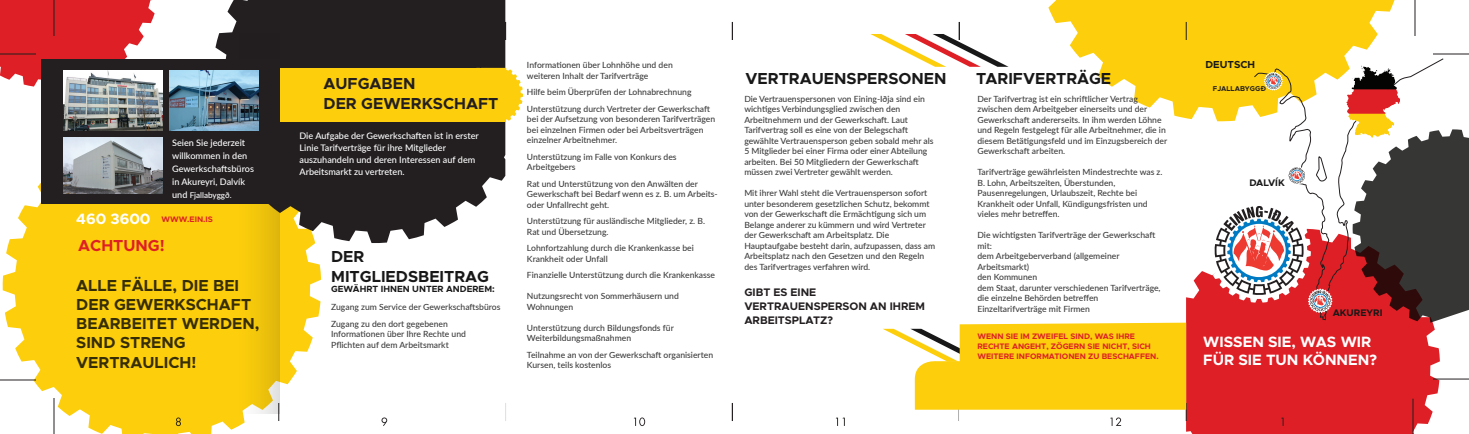
<style>
.page{position:relative;width:1469px;height:434px;background:#fff}
.page>*{position:absolute;margin:0;border:0;box-sizing:border-box;transform-origin:0 0}
.t1{font:700 16px/19.2px "Metropolis";color:#040503}
.t2{font:700 16px/19.2px "Metropolis";color:#181818}
.t3{font:700 16px/19.2px "Metropolis";color:#231f20}
.t4{font:700 16px "Metropolis";color:#de1f26}
.t5{font:700 15px/18px "Metropolis";color:#fff}
.t6{font:700 11px/14px "Metropolis";color:#231f20}
.t7{font:700 10.2px "Metropolis";color:#181818}
.t8{font:700 9.6px "Metropolis";color:#181818}
.t9{font:500 9px/13px "Lato";color:#fff}
.t10{font:700 9px "Metropolis";color:#181818}
.t11{font:500 8.5px/10.5px "Lato";color:#3c3c3d}
.t12{font:700 8px/10px "Metropolis";color:#de1f26}
.t13{font:500 8px "Lato";color:#fff}
.t14{font:700 7.1px "Metropolis";color:#231f20}
.s1{font-size:9px}
.s2{font-size:15.1px;color:#fff}
</style>
<div class="page">
<div style="left:1186px;top:271px;width:254px;height:163px;background:#de1f26"></div>
<svg style="left:0;top:0;width:155px;height:88px;background:#e0373d"></svg>
<svg style="left:3px;top:127px;width:318px;height:307px;fill:#fcce0b"></svg>
<svg style="left:1048px;top:0;width:347px;height:121px;fill:#fcce0b"></svg>
<svg style="left:212px;top:0;width:293px;height:243px;background:#423d37"></svg>
<svg style="left:233px;top:34px;width:47px;height:379px;background:#d9b316"></svg>
<svg style="left:176px;top:417px;width:5px;height:9px"></svg>
<svg style="left:382px;top:417px;width:5px;height:9px"></svg>
<svg style="left:634px;top:417px;width:11px;height:9px"></svg>
<svg style="left:836px;top:418px;width:9px;height:8px"></svg>
<svg style="left:1281px;top:418px;width:3px;height:8px"></svg>
<svg style="left:279px;top:22px;width:1px;height:18px"></svg>
<svg style="left:505px;top:22px;width:1px;height:18px"></svg>
<svg style="left:732px;top:22px;width:1px;height:18px"></svg>
<svg style="left:870px;top:22px;width:139px;height:45px"></svg>
<svg style="left:1186px;top:22px;width:1px;height:18px"></svg>
<svg style="left:279px;top:403px;width:1px;height:18px"></svg>
<svg style="left:732px;top:403px;width:1px;height:18px"></svg>
<svg style="left:505px;top:403px;width:1px;height:18px"></svg>
<div style="left:42px;top:59px;width:238px;height:145px;background:#231f20"></div>
<svg style="left:1253px;top:58px;width:191px;height:263px"></svg>
<svg style="left:1316px;top:156px;width:11px;height:27px"></svg>
<svg style="left:1264px;top:72px;width:19px;height:18px"></svg>
<svg style="left:1287px;top:166px;width:19px;height:19px"></svg>
<hr style="left:1413px;top:399px;width:1px;height:35px;background:#231f20">
<div style="left:280px;top:68px;width:225px;height:54px;background:#fcce0b"></div>
<svg style="left:505px;top:68px;width:18px;height:53px"></svg>
<svg style="left:883px;top:323px;width:304px;height:103px"></svg>
<svg style="left:1353px;top:129px;width:116px;height:194px;background:#5d4948"></svg>
<svg style="left:1207px;top:199px;width:125px;height:114px"></svg>
<hr style="left:54px;top:0;width:1px;height:36px;background:#231f20">
<hr style="left:0;top:54px;width:36px;height:1px;background:#231f20">
<hr style="left:0;top:380px;width:36px;height:1px;background:#231f20">
<hr style="left:54px;top:398px;width:1px;height:36px;background:#231f20">
<hr style="left:1415px;top:0;width:1px;height:36px;background:#231f20">
<hr style="left:1433px;top:54px;width:36px;height:1px;background:#231f20">
<hr style="left:1433px;top:379px;width:36px;height:1px;background:#231f20">
<img style="left:63px;top:70px;width:100px;height:61px">
<img style="left:169px;top:70px;width:90px;height:60px">
<img style="left:63px;top:138px;width:99px;height:56px">
<img style="left:1346px;top:65px;width:54px;height:72px">
<p class="t9" style="left:172px;top:136px;width:83px">Seien Sie jederzeit willkommen in den<br>Gewerkschaftsbüros in Akureyri, Dalvík</p>
<p class="t13" style="left:172px;top:189px;width:61px"><span class="s1">und</span> Fjallabyggð.</p>
<p class="t12" style="left:76px;top:215px;width:138px"><span class="s2">460 3600</span> WWW.EIN.IS</p>
<h1 class="t4" style="left:78px;top:235px;width:88px">ACHTUNG!</h1>
<h1 class="t1" style="left:76px;top:276px;width:185px">ALLE FÄLLE, DIE BEI<br>DER GEWERKSCHAFT<br>BEARBEITET WERDEN,<br>SIND STRENG<br>VERTRAULICH!</h1>
<h1 class="t3" style="left:323px;top:74px;width:176px">AUFGABEN<br>DER GEWERKSCHAFT</h1>
<p class="t9" style="left:299px;top:129px;width:181px;line-height:12px">Die Aufgabe der Gewerkschaften ist in erster Linie Tarifverträge für ihre Mitglieder auszuhandeln und deren Interessen auf dem Arbeitsmarkt zu vertreten.</p>
<h1 class="t2" style="left:331px;top:247px;width:159px">DER<br>MITGLIEDSBEITRAG</h1>
<p class="t10" style="left:331px;top:284px;width:165px">GEWÄHRT IHNEN UNTER ANDEREM:</p>
<p class="t11" style="left:331px;top:299px;width:171px;line-height:16.5px">Zugang zum Service der Gewerkschaftsbüros<br>Zugang zu den dort gegebenen</p>
<p class="t11" style="left:331px;top:329px;width:136px">Informationen über Ihre Rechte und<br>Pflichten auf dem Arbeitsmarkt</p>
<p class="t11" style="left:527px;top:60px;width:147px">Informationen über Lohnhöhe und den weiteren Inhalt der Tarifverträge</p>
<p class="t11" style="left:527px;top:84px;width:185px;line-height:16.5px">Hilfe beim Überprüfen der Lohnabrechnung<br>Unterstützung durch Vertreter der Gewerkschaft</p>
<p class="t11" style="left:527px;top:114px;width:190px">bei der Aufsetzung von besonderen Tarifverträgen bei einzelnen Firmen oder bei Arbeitsverträgen einzelner Arbeitnehmer.</p>
<p class="t11" style="left:527px;top:151px;width:151px">Unterstützung im Falle von Konkurs des<br>Arbeitgebers</p>
<p class="t11" style="left:527px;top:178px;width:192px">Rat und Unterstützung von den Anwälten der<br>Gewerkschaft bei Bedarf wenn es z. B. um Arbeits&shy;oder Unfallrecht geht.</p>
<p class="t11" style="left:527px;top:216px;width:180px">Unterstützung für ausländische Mitglieder, z. B.<br>Rat und Übersetzung.</p>
<p class="t11" style="left:527px;top:243px;width:168px">Lohnfortzahlung durch die Krankenkasse bei<br>Krankheit oder Unfall</p>
<p class="t11" style="left:527px;top:270px;width:190px">Finanzielle Unterstützung durch die Krankenkasse</p>
<p class="t11" style="left:527px;top:291px;width:153px">Nutzungsrecht von Sommerhäusern und<br>Wohnungen</p>
<p class="t11" style="left:527px;top:322px;width:148px">Unterstützung durch Bildungsfonds für<br>Weiterbildungsmaßnahmen</p>
<p class="t11" style="left:527px;top:349px;width:188px">Teilnahme an von der Gewerkschaft organisierten<br>Kursen, teils kostenlos</p>
<h1 class="t2" style="left:746px;top:69px;width:202px">VERTRAUENSPERSONEN</h1>
<h1 class="t2" style="left:976px;top:69px;width:137px">TARIFVERTRÄGE</h1>
<p class="t11" style="left:744px;top:93px;width:191px">Die Vertrauenspersonen von Eining-Iðja sind ein wichtiges Verbindungsglied zwischen den Arbeitnehmern und der Gewerkschaft. Laut Tarifvertrag soll es eine von der Belegschaft gewählte Vertrauensperson geben sobald mehr als 5 Mitglieder bei einer Firma oder einer Abteilung arbeiten. Bei 50 Mitgliedern der Gewerkschaft müssen zwei Vertreter gewählt werden.</p>
<p class="t11" style="left:744px;top:187px;width:192px">Mit ihrer Wahl steht die Vertrauensperson sofort unter besonderem gesetzlichen Schutz, bekommt von der Gewerkschaft die Ermächtigung sich um Belange anderer zu kümmern und wird Vertreter der Gewerkschaft am Arbeitsplatz. Die Hauptaufgabe besteht darin, aufzupassen, dass am Arbeitsplatz nach den Gesetzen und den Regeln des Tarifvertrages verfahren wird.</p>
<p class="t6" style="left:744px;top:285px;width:182px">GIBT ES EINE<br>VERTRAUENSPERSON AN IHREM<br>ARBEITSPLATZ?</p>
<p class="t11" style="left:977px;top:93px;width:191px">Der Tarifvertrag ist ein schriftlicher Vertrag zwischen dem Arbeitgeber einerseits und der Gewerkschaft andererseits. In ihm werden Löhne und Regeln festgelegt für alle Arbeitnehmer, die in diesem Betätigungsfeld und im Einzugsbereich der Gewerkschaft arbeiten.</p>
<p class="t11" style="left:977px;top:166px;width:187px">Tarifverträge gewährleisten Mindestrechte was z.<br>B. Lohn, Arbeitszeiten, Überstunden, Pausenregelungen, Urlaubszeit, Rechte bei Krankheit oder Unfall, Kündigungsfristen und vieles mehr betreffen.</p>
<p class="t11" style="left:977px;top:229px;width:185px">Die wichtigsten Tarifverträge der Gewerkschaft mit:<br>dem Arbeitgeberverband (allgemeiner<br>Arbeitsmarkt)<br>den Kommunen<br>dem Staat, darunter verschiedenen Tarifverträge, die einzelne Behörden betreffen<br>Einzeltarifverträge mit Firmen</p>
<p class="t12" style="left:977px;top:331px;width:183px">WENN SIE IM ZWEIFEL SIND, WAS IHRE<br>RECHTE ANGEHT, ZÖGERN SIE NICHT, SICH<br>WEITERE INFORMATIONEN ZU BESCHAFFEN.</p>
<p class="t7" style="left:1206px;top:58px;width:51px">DEUTSCH</p>
<p class="t14" style="left:1213px;top:84px;width:55px">FJALLABYGGÐ</p>
<p class="t8" style="left:1249px;top:177px;width:37px">DALVÍK</p>
<p class="t8" style="left:1333px;top:306px;width:51px">AKUREYRI</p>
<h2 class="t5" style="left:1203px;top:333px;width:175px">WISSEN SIE, WAS WIR<br>FÜR SIE TUN KÖNNEN?</h2>
</div>
